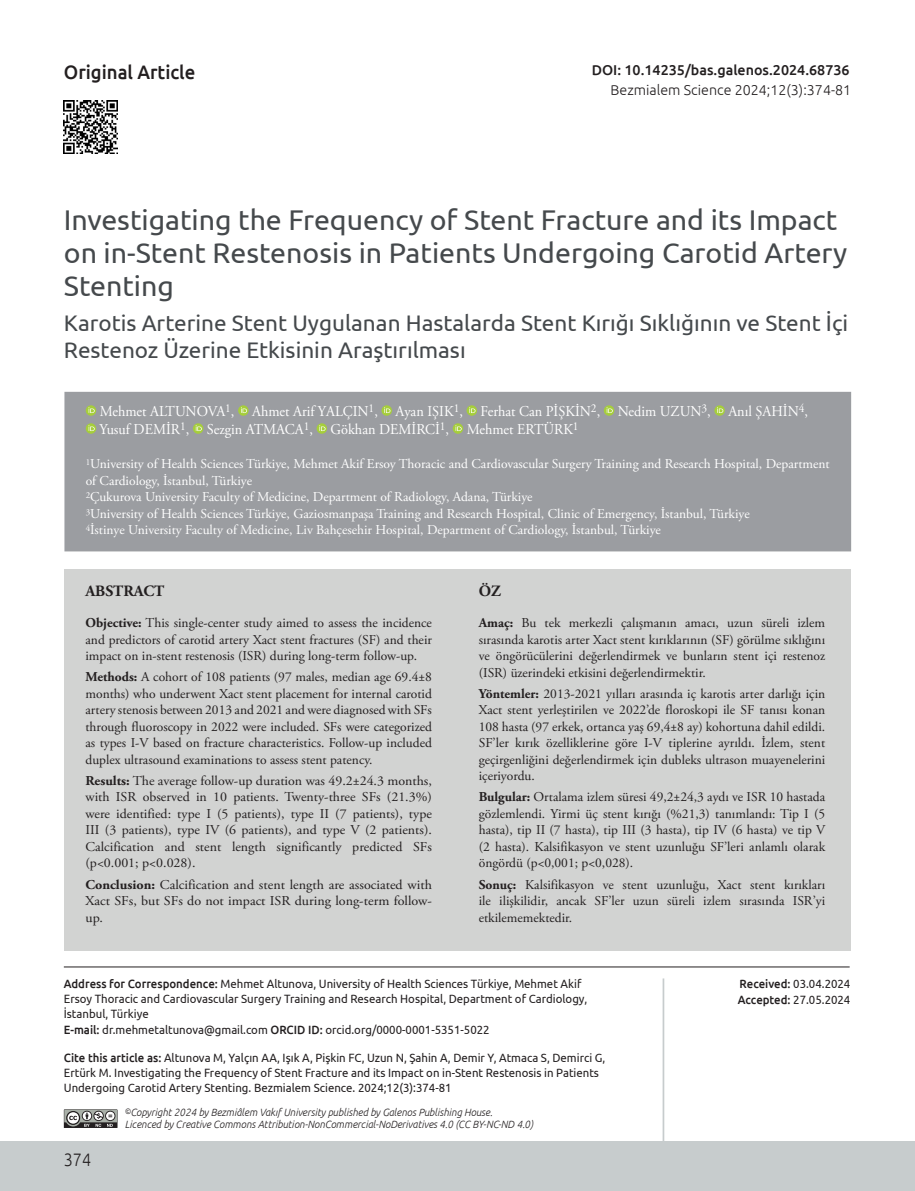
<style>
.page{position:relative;width:915px;height:1191px;background:#fff}
.page>*{position:absolute;margin:0;border:0;box-sizing:border-box;transform-origin:0 0}
.BASLIK{font:28.5px/33px "Ubuntu";color:#45494c}
._2__BASLIK{font:22.5px/27px "Ubuntu";color:#45494c}
.t1{font:500 19.5px "Ubuntu";color:#231f20;scale:.95 1}
.t2{font:300 18px "Ubuntu";color:#231f20;scale:.9 1}
.ABSTRACT_BASLIK{font:700 15.75px "Adobe Garamond Pro";color:#231f20}
.YAZARLAR{font:15px "Adobe Garamond Pro";color:#fff;scale:.95 1}
.DOİ{font:500 14.25px "Ubuntu";color:#231f20}
.SAYFA_ARA{font:300 14.25px "Ubuntu";color:#231f20}
.OZET{font:13.5px/16.5px "Adobe Garamond Pro";color:#231f20;text-align:justify}
.KURUM{font:13.5px/16.5px "Adobe Garamond Pro";color:#fff}
.OZET-2{font:13.5px/16.5px "Adobe Garamond Pro";color:#231f20;text-align:justify;scale:1.04 1}
.CITE_AS{font:12px/15px "Ubuntu";color:#231f20;scale:.95 1}
.t3{font:italic 300 10.5px/12px "Ubuntu";color:#231f20;scale:.95 1}
.s1{font-weight:700}
.s2{font-weight:500}
.s3{font-size:7.8px}
</style>
<div class="page">
<div style="left:0;top:1141px;width:914px;height:50px;background:#c7cccd"></div>
<svg style="left:64px;top:1109px;width:53px;height:19px"></svg>
<img style="left:64px;top:100px;width:53px;height:54px">
<hr style="left:64px;top:966px;width:785px;height:1px;background:#231f20">
<hr style="left:662px;top:978px;width:2px;height:163px;background:#c7cccd">
<div style="left:64px;top:392px;width:786px;height:159px;background:#9b9da1"></div>
<div style="left:86px;top:405px;width:10px;height:11px;background:#a6ce3b;border-radius:50%"></div>
<svg style="left:88px;top:407px;width:7px;height:6px"></svg>
<div style="left:238px;top:405px;width:10px;height:11px;background:#a6ce3b;border-radius:50%"></div>
<svg style="left:241px;top:407px;width:6px;height:6px"></svg>
<svg style="left:381px;top:405px;width:11px;height:11px"></svg>
<svg style="left:384px;top:407px;width:6px;height:6px"></svg>
<svg style="left:466px;top:405px;width:11px;height:11px"></svg>
<svg style="left:469px;top:407px;width:6px;height:6px"></svg>
<svg style="left:603px;top:405px;width:11px;height:11px"></svg>
<svg style="left:606px;top:407px;width:6px;height:6px"></svg>
<div style="left:714px;top:405px;width:10px;height:11px;background:#a6ce3b;border-radius:50%"></div>
<svg style="left:717px;top:407px;width:6px;height:6px"></svg>
<div style="left:86px;top:423px;width:10px;height:11px;background:#a6ce3b;border-radius:50%"></div>
<svg style="left:88px;top:425px;width:7px;height:6px"></svg>
<svg style="left:193px;top:423px;width:10px;height:11px"></svg>
<svg style="left:196px;top:425px;width:6px;height:6px"></svg>
<svg style="left:316px;top:423px;width:11px;height:11px"></svg>
<svg style="left:319px;top:425px;width:6px;height:6px"></svg>
<svg style="left:452px;top:423px;width:11px;height:11px"></svg>
<svg style="left:455px;top:425px;width:6px;height:6px"></svg>
<div style="left:64px;top:569px;width:393px;height:381px;background:#d2d3d2"></div>
<div style="left:457px;top:569px;width:393px;height:381px;background:#d2d3d2"></div>
<h3 class="t1" style="left:64px;top:60px;width:140px">Original Article</h3>
<p class="DOİ" style="left:591px;top:61px;width:259px">DOI: 10.14235/bas.galenos.2024.68736</p>
<p class="SAYFA_ARA" style="left:610px;top:81px;width:242px">Bezmialem Science 2024;12(3):374-81</p>
<p class="BASLIK" style="left:64px;top:202px;width:784px">Investigating the Frequency of Stent Fracture and its Impact on in-Stent Restenosis in Patients Undergoing Carotid Artery<br>Stenting</p>
<p class="_2__BASLIK" style="left:64px;top:309px;width:785px">Karotis Arterine Stent Uygulanan Hastalarda Stent Kırığı Sıklığının ve Stent İçi<br>Restenoz Üzerine Etkisinin Araştırılması</p>
<p class="YAZARLAR" style="left:100px;top:402px;width:747px">Mehmet ALTUNOVA<sup>1</sup>, Ahmet Arif YALÇIN<sup>1</sup>, Ayan IŞIK<sup>1</sup>, Ferhat Can PİŞKİN<sup>2</sup>, Nedim UZUN<sup>3</sup>, Anıl ŞAHİN<sup>4</sup>,</p>
<p class="YAZARLAR" style="left:99px;top:420px;width:505px">Yusuf DEMİR<sup>1</sup>, Sezgin ATMACA<sup>1</sup>, Gökhan DEMİRCİ<sup>1</sup>, Mehmet ERTÜRK<sup>1</sup></p>
<p class="KURUM" style="left:86px;top:456px;width:745px"><sup>1</sup>University of Health Sciences Türkiye, Mehmet Akif Ersoy Thoracic and Cardiovascular Surgery Training and Research Hospital, Department of Cardiology, İstanbul, Türkiye</p>
<p class="KURUM" style="left:86px;top:489px;width:448px"><sup>2</sup>Çukurova University Faculty of Medicine, Department of Radiology, Adana, Türkiye</p>
<p class="KURUM" style="left:86px;top:506px;width:665px"><sup>3</sup>University of Health Sciences Türkiye, Gaziosmanpaşa Training and Research Hospital, Clinic of Emergency, İstanbul, Türkiye</p>
<p class="KURUM" style="left:86px;top:522px;width:576px"><sup>4</sup>İstinye University Faculty of Medicine, Liv Bahçesehir Hospital, Department of Cardiology, İstanbul, Türkiye</p>
<p class="ABSTRACT_BASLIK" style="left:85px;top:581px;width:80px">ABSTRACT</p>
<p class="OZET" style="left:85px;top:615px;width:348px"><span class="s1">Objective:</span> This single-center study aimed to assess the incidence and predictors of carotid artery Xact stent fractures (SF) and their impact on in-stent restenosis (ISR) during long-term follow-up.</p>
<p class="OZET" style="left:85px;top:669px;width:348px"><span class="s1">Methods:</span> A cohort of 108 patients (97 males, median age 69.4±8 months) who underwent Xact stent placement for internal carotid artery stenosis between 2013 and 2021 and were diagnosed with SFs through fluoroscopy in 2022 were included. SFs were categorized as types I-V based on fracture characteristics. Follow-up included duplex ultrasound examinations to assess stent patency.</p>
<p class="OZET" style="left:85px;top:773px;width:348px"><span class="s1">Results:</span> The average follow-up duration was 49.2±24.3 months, with ISR observed in 10 patients. Twenty-three SFs (21.3%) were identified: type I (5 patients), type II (7 patients), type III (3 patients), type IV (6 patients), and type V (2 patients).<br>Calcification and stent length significantly predicted SFs (p&lt;0.001; p&lt;0.028).</p>
<p class="OZET-2" style="left:85px;top:876px;width:334px"><span class="s1">Conclusion:</span> Calcification and stent length are associated with Xact SFs, but SFs do not impact ISR during long-term follow&shy;up.</p>
<p class="ABSTRACT_BASLIK" style="left:478px;top:581px;width:24px">ÖZ</p>
<p class="OZET" style="left:478px;top:615px;width:348px"><span class="s1">Amaç:</span> Bu tek merkezli çalışmanın amacı, uzun süreli izlem sırasında karotis arter Xact stent kırıklarının (SF) görülme sıklığını ve öngörücülerini değerlendirmek ve bunların stent içi restenoz (ISR) üzerindeki etkisini değerlendirmektir.</p>
<p class="OZET" style="left:478px;top:685px;width:348px"><span class="s1">Yöntemler:</span> 2013-2021 yılları arasında iç karotis arter darlığı için Xact stent yerleştirilen ve 2022’de floroskopi ile SF tanısı konan 108 hasta (97 erkek, ortanca yaş 69,4±8 ay) kohortuna dahil edildi.<br>SF’ler kırık özelliklerine göre I-V tiplerine ayrıldı. İzlem, stent geçirgenliğini değerlendirmek için dubleks ultrason muayenelerini içeriyordu.</p>
<p class="OZET" style="left:478px;top:789px;width:348px"><span class="s1">Bulgular:</span> Ortalama izlem süresi 49,2±24,3 aydı ve ISR 10 hastada gözlemlendi. Yirmi üç stent kırığı (%21,3) tanımlandı: Tip I (5 hasta), tip II (7 hasta), tip III (3 hasta), tip IV (6 hasta) ve tip V (2 hasta). Kalsifikasyon ve stent uzunluğu SF’leri anlamlı olarak öngördü (p&lt;0,001; p&lt;0,028).</p>
<p class="OZET" style="left:478px;top:876px;width:348px"><span class="s1">Sonuç:</span> Kalsifikasyon ve stent uzunluğu, Xact stent kırıkları ile ilişkilidir, ancak SF’ler uzun süreli izlem sırasında ISR’yi etkilememektedir.</p>
<p class="CITE_AS" style="left:64px;top:975px;width:552px"><span class="s2">Address for Correspondence:</span> Mehmet Altunova, University of Health Sciences Türkiye, Mehmet Akif<br>Ersoy Thoracic and Cardiovascular Surgery Training and Research Hospital, Department of Cardiology,<br>İstanbul, Türkiye</p>
<p class="CITE_AS" style="left:64px;top:1021px;width:449px"><span class="s2">E-mail:</span> dr.mehmetaltunova@gmail.com <span class="s2">ORCID ID:</span> orcid.org/0000-0001-5351-5022</p>
<p class="CITE_AS" style="left:64px;top:1050px;width:571px"><span class="s2">Cite this article as:</span> Altunova M, Yalçın AA, Işık A, Pişkin FC, Uzun N, Şahin A, Demir Y, Atmaca S, Demirci G,<br>Ertürk M. Investigating the Frequency of Stent Fracture and its Impact on in-Stent Restenosis in Patients<br>Undergoing Carotid Artery Stenting. Bezmialem Science. 2024;12(3):374-81</p>
<h3 class="t2" style="left:64px;top:1148px;width:32px">374</h3>
<p class="t3" style="left:125px;top:1106px;width:431px"><span class="s3">©</span>Copyright 2024 by Bezmiâlem Vakıf University published by Galenos Publishing House.<br>Licenced by Creative Commons Attribution-NonCommercial-NoDerivatives 4.0 (CC BY-NC-ND 4.0)</p>
<p class="CITE_AS" style="left:739px;top:975px;width:118px"><span class="s2">Received:</span> 03.04.2024</p>
<p class="CITE_AS" style="left:737px;top:991px;width:120px"><span class="s2">Accepted:</span> 27.05.2024</p>
</div>
